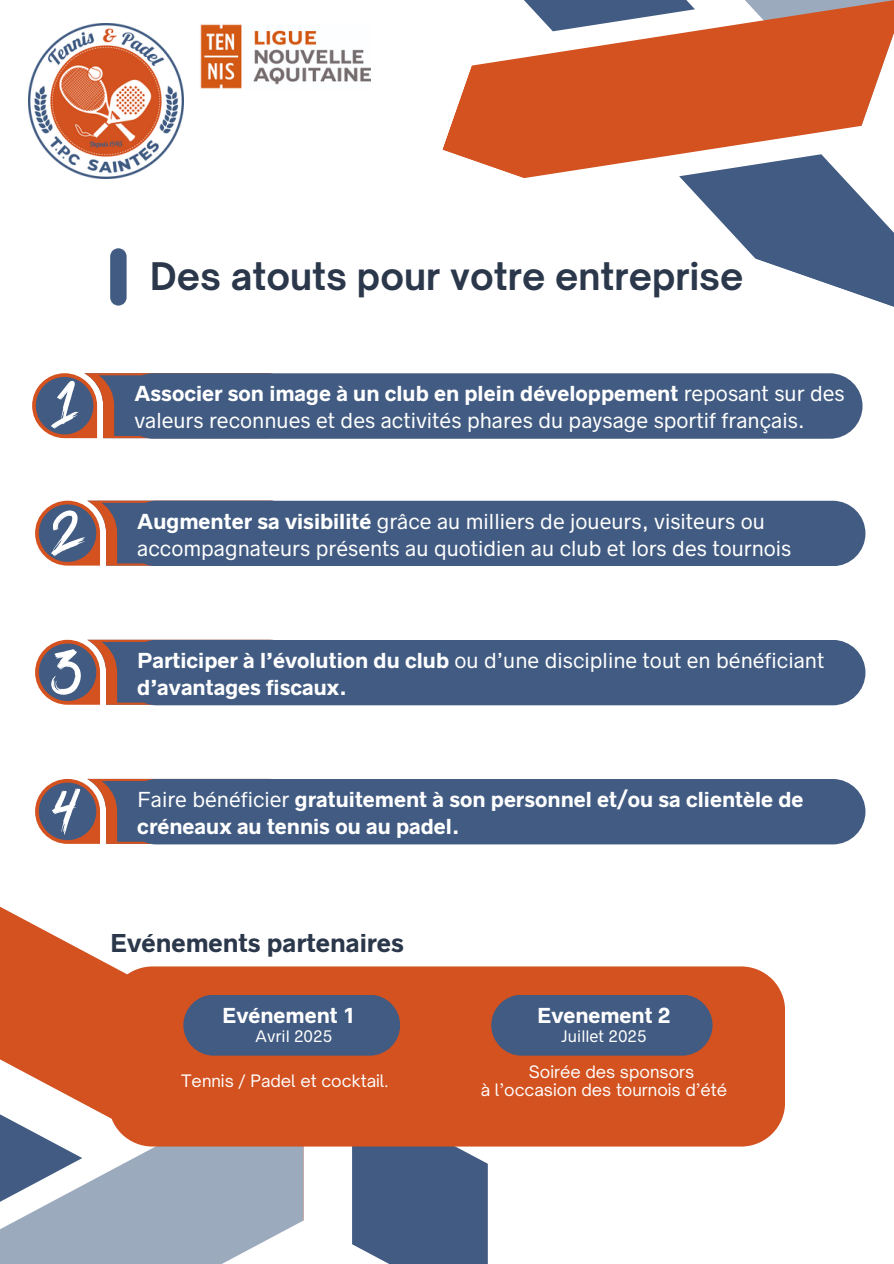
<style>
.page{position:relative;width:894px;height:1264px;background:#fff}
.page>*{position:absolute;margin:0;border:0;box-sizing:border-box;transform-origin:0 0}
.t1{font:700 36.45px "Open Sauce One";color:#2b374a}
.t2{font:700 23.25px "Radnika Next";color:#2b374a}
.t3{font:19.5px/27px "Radnika Next";color:#fff}
.t4{font:700 19.5px/27px "Radnika Next";color:#fff}
.t5{font:16.5px "Open Sauce One";color:#fff}
.t6{font:15px "Radnika Next";color:#fff}
.s1{font-weight:700}
.s2{font-weight:400}
</style>
<div class="page">
<svg style="left:110px;top:248px;width:17px;height:57px"></svg>
<div style="left:121px;top:373px;width:741px;height:66px;background:#415b82;border-radius:33px"></div>
<svg style="left:0;top:843px;width:303px;height:224px"></svg>
<div style="left:352px;top:1146px;width:135px;height:117px;background:#415b82"></div>
<svg style="left:0;top:1067px;width:303px;height:196px;background:#abb1c0"></svg>
<svg style="left:0;top:1042px;width:82px;height:192px"></svg>
<div style="left:108px;top:966px;width:676px;height:180px;background:#d35220"></div>
<div style="left:183px;top:994px;width:217px;height:61px;background:#415b82;border-radius:30px"></div>
<div style="left:491px;top:994px;width:221px;height:61px;background:#415b82;border-radius:30px"></div>
<svg style="left:442px;top:0;width:451px;height:178px;fill:#d35220"></svg>
<svg style="left:491px;top:0;width:237px;height:73px"></svg>
<svg style="left:661px;top:112px;width:232px;height:195px"></svg>
<img style="left:28px;top:23px;width:155px;height:156px">
<img style="left:200px;top:24px;width:170px;height:65px">
<div style="left:124px;top:640px;width:741px;height:65px;background:#415b82;border-radius:33px"></div>
<div style="left:124px;top:779px;width:741px;height:65px;background:#415b82;border-radius:33px"></div>
<div style="left:124px;top:501px;width:741px;height:65px;background:#415b82;border-radius:33px"></div>
<svg style="left:32px;top:373px;width:267px;height:65px"></svg>
<svg style="left:35px;top:500px;width:267px;height:65px"></svg>
<svg style="left:35px;top:639px;width:238px;height:65px"></svg>
<svg style="left:35px;top:779px;width:119px;height:64px"></svg>
<p class="t1" style="left:150px;top:253px;width:594px">Des atouts pour votre entreprise</p>
<p class="t3" style="left:134px;top:380px;width:711px"><span class="s1">Associer son image à un club en plein développement</span> reposant sur des valeurs reconnues et des activités phares du paysage sportif français.</p>
<h4 class="t3" style="left:137px;top:507px;width:655px"><span class="s1">Augmenter sa visibilité</span> grâce au milliers de joueurs, visiteurs ou accompagnateurs présents au quotidien au club et lors des tournois</h4>
<p class="t4" style="left:137px;top:647px;width:688px">Participer à l’évolution du club <span class="s2">ou d’une discipline tout en bénéficiant </span>d’avantages fiscaux.</p>
<p class="t4" style="left:137px;top:786px;width:667px"><span class="s2">Faire bénéficier</span> gratuitement à son personnel et/ou sa clientèle de créneaux au tennis ou au padel.</p>
<p class="t2" style="left:110px;top:929px;width:295px">Evénements partenaires</p>
<h1 class="t4" style="left:222px;top:1001px;width:135px">Evénement 1</h1>
<p class="t6" style="left:255px;top:1027px;width:78px">Avril 2025</p>
<p class="t5" style="left:181px;top:1070px;width:209px">Tennis / Padel et cocktail.</p>
<h4 class="t4" style="left:537px;top:1001px;width:135px">Evenement 2</h4>
<p class="t6" style="left:561px;top:1027px;width:87px">Juillet 2025</p>
<p class="t5" style="left:528px;top:1061px;width:167px">Soirée des sponsors</p>
<h4 class="t5" style="left:480px;top:1079px;width:248px">à l’occasion des tournois d’été</h4>
</div>
